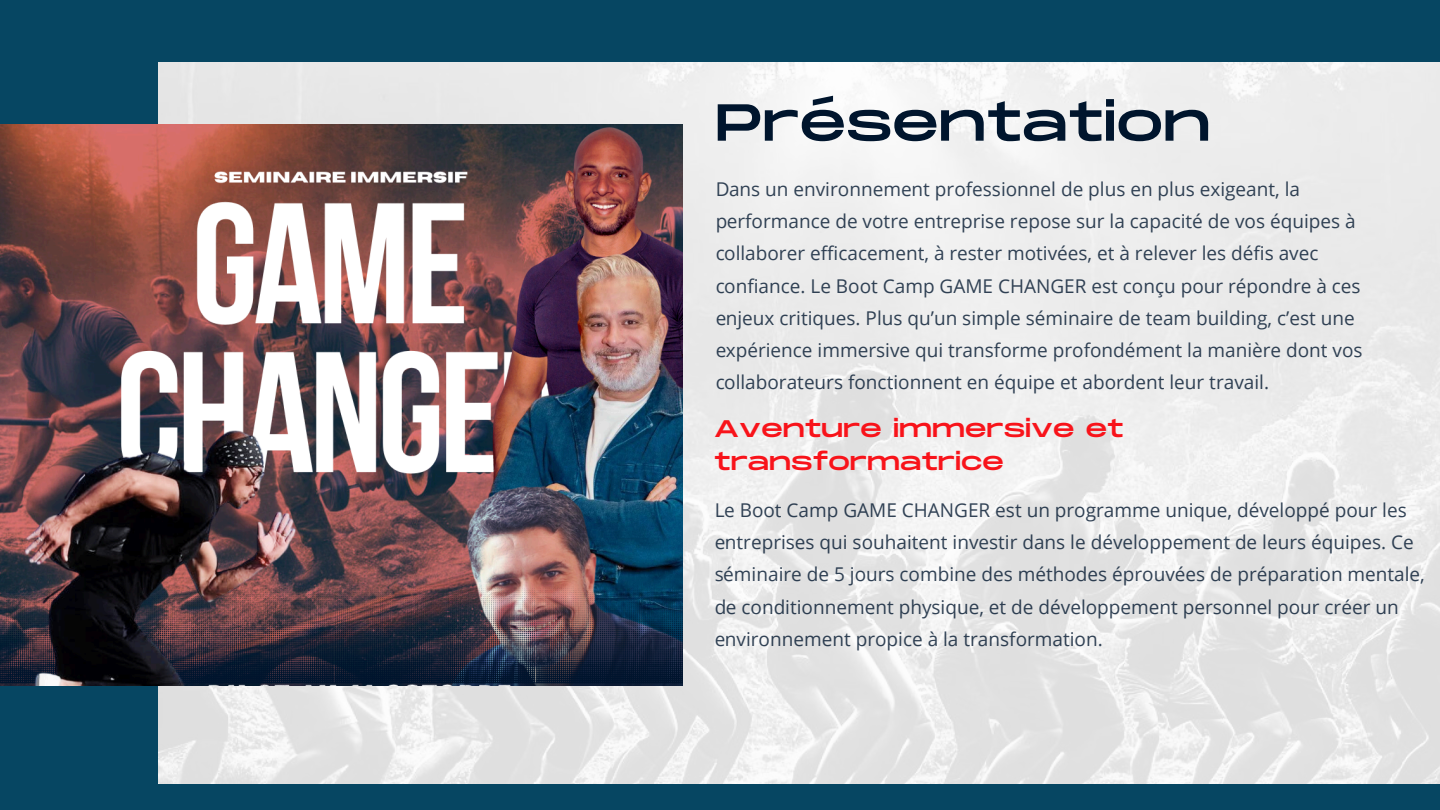
<style>
.page{position:relative;width:1440px;height:810px;background:#064662}
.page>*{position:absolute;margin:0;border:0;box-sizing:border-box;transform-origin:0 0}
.t1{font:52px "Monument Extended";color:#00152d}
.t2{font:24px/33px "Monument Extended";color:#f8131a}
.t3{font:19px/32.2px "Open Sans";color:#00152d}
</style>
<div class="page">
<img style="left:159px;top:62px;width:1281px;height:722px">
<img style="left:0;top:124px;width:682px;height:561px">
<h1 class="t1" style="left:715px;top:94px;width:497px">Présentation</h1>
<p class="t3" style="left:715px;top:172px;width:649px">Dans un environnement professionnel de plus en plus exigeant, la performance de votre entreprise repose sur la capacité de vos équipes à collaborer efficacement, à rester motivées, et à relever les défis avec confiance. Le Boot Camp GAME CHANGER est conçu pour répondre à ces enjeux critiques. Plus qu’un simple séminaire de team building, c’est une expérience immersive qui transforme profondément la manière dont vos collaborateurs fonctionnent en équipe et abordent leur travail.</p>
<p class="t2" style="left:714px;top:413px;width:411px">Aventure immersive et transformatrice</p>
<p class="t3" style="left:714px;top:493px;width:712px">Le Boot Camp GAME CHANGER est un programme unique, développé pour les entreprises qui souhaitent investir dans le développement de leurs équipes. Ce séminaire de 5 jours combine des méthodes éprouvées de préparation mentale, de conditionnement physique, et de développement personnel pour créer un environnement propice à la transformation.</p>
</div>
